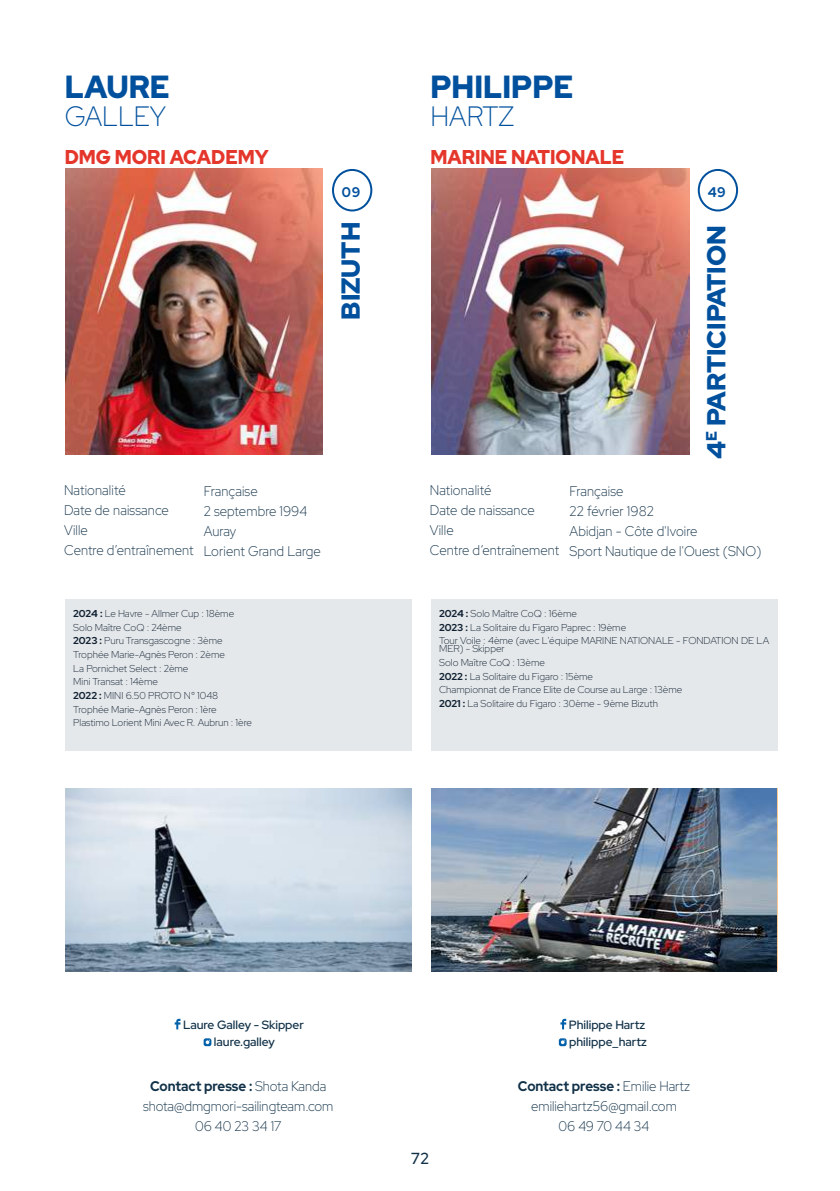
<style>
.page{position:relative;width:840px;height:1191px;background:#fff}
.page>*{position:absolute;margin:0;border:0;box-sizing:border-box;transform-origin:0 0}
.t1{font:900 32px "Red Hat Display";color:#00509d;scale:.95 1}
.t2{font:300 28px "Red Hat Display";color:#00509d;scale:.95 1}
.t3{font:900 26px "Red Hat Display";color:#00509d}
.t4{font:900 20px "Red Hat Display";color:#e5362b;scale:.95 1}
.t5{font:500 16px "Red Hat Display";color:#113148;scale:.95 1}
.t6{font:300 14px/20px "Red Hat Display";letter-spacing:.01em;color:#113148;scale:.95 1}
.t7{font:700 14px "Red Hat Display";color:#00509d;scale:.95 1}
.t8{font:500 12px/16.8px "Red Hat Display";color:#113148;text-align:center}
.t9{font:300 10px/13.6px "Red Hat Display";color:#0f2032}
.s1{font-weight:700}
</style>
<div class="page">
<div style="left:431px;top:599px;width:345px;height:152px;background:#e5e8ea"></div>
<div style="left:332px;top:169px;width:40px;height:42px;border:2px solid #00509d;border-radius:50%"></div>
<div style="left:697px;top:169px;width:40px;height:42px;border:2px solid #00509d;border-radius:50%"></div>
<img style="left:65px;top:169px;width:257px;height:286px">
<img style="left:431px;top:169px;width:257px;height:286px">
<img style="left:65px;top:788px;width:346px;height:183px">
<img style="left:431px;top:788px;width:345px;height:183px">
<svg style="left:175px;top:1018px;width:5px;height:11px"></svg>
<svg style="left:203px;top:1038px;width:8px;height:8px"></svg>
<svg style="left:560px;top:1018px;width:6px;height:11px"></svg>
<svg style="left:558px;top:1038px;width:8px;height:8px"></svg>
<div style="left:65px;top:599px;width:346px;height:152px;background:#e5e8ea"></div>
<h1 class="t1" style="left:65px;top:65px;width:112px">LAURE</h1>
<h2 class="t2" style="left:65px;top:98px;width:108px">GALLEY</h2>
<h3 class="t4" style="left:65px;top:143px;width:216px">DMG MORI ACADEMY</h3>
<h1 class="t1" style="left:430px;top:65px;width:152px">PHILIPPE</h1>
<h2 class="t2" style="left:430px;top:98px;width:90px">HARTZ</h2>
<h3 class="t4" style="left:430px;top:143px;width:205px">MARINE NATIONALE</h3>
<h3 class="t7" style="left:342px;top:183px;width:21px">09</h3>
<h3 class="t7" style="left:707px;top:183px;width:20px">49</h3>
<h3 class="t3" style="left:333px;top:319px;width:99px;rotate:-90deg">BIZUTH</h3>
<h3 class="t3" style="left:698px;top:459px;width:236px;rotate:-90deg">4<sup>E</sup> PARTICIPATION</h3>
<h3 class="t6" style="left:64px;top:479px;width:138px">Nationalité<br>Date de naissance<br>Ville<br>Centre d’entraînement</h3>
<h3 class="t6" style="left:429px;top:479px;width:138px">Nationalité<br>Date de naissance<br>Ville<br>Centre d’entraînement</h3>
<h3 class="t6" style="left:204px;top:480px;width:125px">Française<br>2 septembre 1994<br>Auray<br>Lorient Grand Large</h3>
<h3 class="t6" style="left:569px;top:480px;width:203px">Française<br>22 février 1982<br>Abidjan - Côte d'Ivoire<br>Sport Nautique de l'Ouest (SNO)</h3>
<p class="t9" style="left:73px;top:606px;width:180px"><span class="s1">2024 :</span> Le Havre - Allmer Cup : 18ème<br>Solo Maître CoQ : 24ème<br><span class="s1">2023 :</span> Puru Transgascogne : 3ème<br>Trophée Marie-Agnès Peron : 2ème<br>La Pornichet Select : 2ème<br>Mini Transat : 14ème<br><span class="s1">2022 :</span> MINI 6.50 PROTO N° 1048<br>Trophée Marie-Agnès Peron : 1ère<br>Plastimo Lorient Mini Avec R. Aubrun : 1ère</p>
<p class="t9" style="left:439px;top:606px;width:331px"><span class="s1">2024 :</span> Solo Maître CoQ : 16ème<br><span class="s1">2023 :</span> La Solitaire du Figaro Paprec : 19ème<br>Tour Voile : 4ème (avec L'équipe MARINE NATIONALE - FONDATION DE LA</p>
<p class="t9" style="left:439px;top:642px;width:245px">MER) - Skipper<br>Solo Maître CoQ : 13ème<br><span class="s1">2022 :</span> La Solitaire du Figaro : 15ème<br>Championnat de France Elite de Course au Large : 13ème <span class="s1">2021 :</span> La Solitaire du Figaro : 30ème - 9ème Bizuth</p>
<p class="t8" style="left:183px;top:1016px;width:122px">Laure Galley - Skipper laure.galley</p>
<p class="t8" style="left:568px;top:1016px;width:80px;text-align:left">Philippe Hartz philippe_hartz</p>
<h3 class="t6" style="left:143px;top:1075px;width:202px;text-align:center"><span class="s1">Contact presse :</span> Shota Kanda shota@dmgmori-sailingteam.com<br>06 40 23 34 17</h3>
<h3 class="t5" style="left:411px;top:1148px;width:20px">72</h3>
<h3 class="t6" style="left:517px;top:1075px;width:183px;text-align:center"><span class="s1">Contact presse :</span> Emilie Hartz emiliehartz56@gmail.com<br>06 49 70 44 34</h3>
</div>
